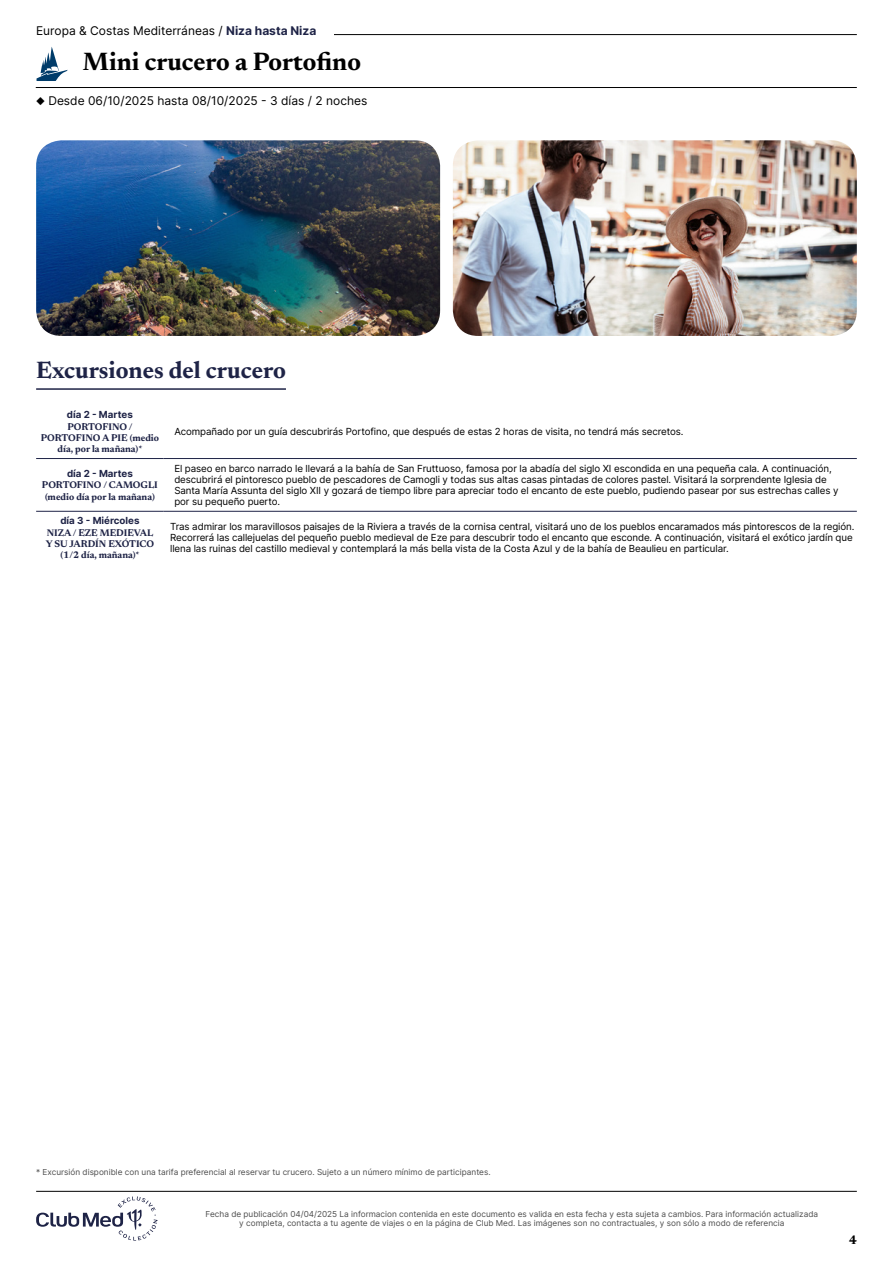
<style>
.page{position:relative;width:893px;height:1263px;background:#fff}
.page>*{position:absolute;margin:0;border:0;box-sizing:border-box;transform-origin:0 0}
.t1{font:700 25.5px "Newsreader 24 pt";color:#000}
.t2{font:700 24px "Newsreader 24 pt";color:#1e2346}
.t3{font:700 12.6px "Newsreader 24 pt";color:#000}
.t4{font:12px "Inter";color:#000}
.t5{font:9.75px/11.2px "Inter";letter-spacing:-.01em;color:#000}
.t6{font:700 9.75px/11.2px "Newsreader 24 pt";color:#1e2346;text-align:center}
.t7{font:700 9.75px "Inter";color:#1e2346}
.t8{font:8.25px/9px "Inter";color:#4d4d4d;text-align:center}
.s1{font-weight:700;color:#1e2346}
</style>
<div class="page">
<hr style="left:107px;top:34px;width:750px;height:1px;background:#000">
<hr style="left:36px;top:87px;width:821px;height:1px;background:#000">
<svg style="left:36px;top:47px;width:32px;height:34px"></svg>
<div style="left:36px;top:26px;width:298px;height:17px;background:#fff"></div>
<img style="left:36px;top:140px;width:404px;height:196px">
<img style="left:453px;top:140px;width:404px;height:196px">
<hr style="left:36px;top:388px;width:250px;height:2px;background:#1e2346">
<hr style="left:36px;top:458px;width:128px;height:1px;background:#1e2346">
<hr style="left:36px;top:511px;width:128px;height:1px;background:#1e2346">
<hr style="left:164px;top:458px;width:693px;height:1px;background:#1e2346">
<hr style="left:164px;top:511px;width:693px;height:1px;background:#1e2346">
<svg style="left:36px;top:1196px;width:122px;height:44px"></svg>
<hr style="left:36px;top:1191px;width:821px;height:1px;background:#000">
<p class="t4" style="left:36px;top:22px;width:282px">Europa &amp; Costas Mediterráneas / <span class="s1">Niza hasta Niza</span></p>
<h1 class="t1" style="left:83px;top:43px;width:280px">Mini crucero a Portofino</h1>
<p class="t4" style="left:36px;top:92px;width:333px">◆ Desde 06/10/2025 hasta 08/10/2025 - 3 días / 2 noches</p>
<h2 class="t2" style="left:36px;top:353px;width:251px">Excursiones del crucero</h2>
<p class="t7" style="left:67px;top:408px;width:67px">día 2 - Martes</p>
<p class="t6" style="left:41px;top:420px;width:120px">PORTOFINO /<br>PORTOFINO A PIE (medio día, por la mañana)*</p>
<p class="t5" style="left:174px;top:426px;width:511px">Acompañado por un guía descubrirás Portofino, que después de estas 2 horas de visita, no tendrá más secretos.</p>
<p class="t7" style="left:67px;top:467px;width:67px">día 2 - Martes</p>
<p class="t6" style="left:42px;top:479px;width:118px">PORTOFINO / CAMOGLI (medio día por la mañana)</p>
<p class="t5" style="left:174px;top:462px;width:666px">El paseo en barco narrado le llevará a la bahía de San Fruttuoso, famosa por la abadía del siglo XI escondida en una pequeña cala. A continuación, descubrirá el pintoresco pueblo de pescadores de Camogli y todas sus altas casas pintadas de colores pastel. Visitará la sorprendente Iglesia de Santa María Assunta del siglo XII y gozará de tiempo libre para apreciar todo el encanto de este pueblo, pudiendo pasear por sus estrechas calles y por su pequeño puerto.</p>
<p class="t7" style="left:60px;top:514px;width:81px">día 3 - Miércoles</p>
<p class="t6" style="left:46px;top:526px;width:110px">NIZA / EZE MEDIEVAL<br>Y SU JARDÍN EXÓTICO (1/2 día, mañana)*</p>
<p class="t5" style="left:170px;top:521px;width:686px">Tras admirar los maravillosos paisajes de la Riviera a través de la cornisa central, visitará uno de los pueblos encaramados más pintorescos de la región.<br>Recorrerá las callejuelas del pequeño pueblo medieval de Eze para descubrir todo el encanto que esconde. A continuación, visitará el exótico jardín que llena las ruinas del castillo medieval y contemplará la más bella vista de la Costa Azul y de la bahía de Beaulieu en particular.</p>
<p class="t8" style="left:36px;top:1168px;width:456px">* Excursión disponible con una tarifa preferencial al reservar tu crucero. Sujeto a un número mínimo de participantes.</p>
<p class="t8" style="left:206px;top:1209px;width:614px">Fecha de publicación 04/04/2025 La informacion contenida en este documento es valida en esta fecha y esta sujeta a cambios. Para información actualizada y completa, contacta a tu agente de viajes o en la página de Club Med. Las imágenes son no contractuales, y son sólo a modo de referencia</p>
<p class="t3" style="left:849px;top:1230px;width:9px">4</p>
</div>
